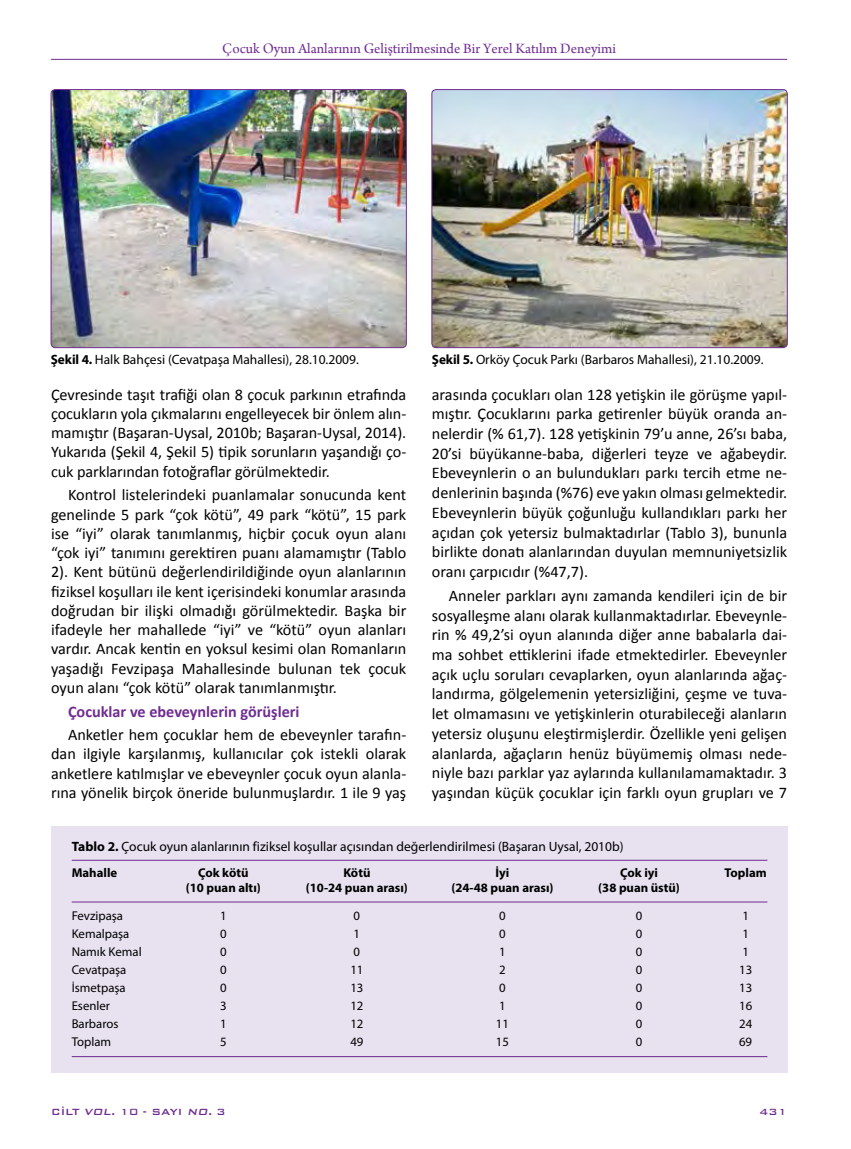
<style>
.page{position:relative;width:851px;height:1149px;background:#fff}
.page>*{position:absolute;margin:0;border:0;box-sizing:border-box;transform-origin:0 0}
.t1{font:16.2px/19.6px "Calibri";color:#000;text-align:justify}
.t2{font:700 16.2px "Calibri";color:#6f2c91}
.t3{font:15px "Arno Pro";color:#6f2c91}
.t4{font:13.5px "Myriad Pro";color:#000}
.t5{font:12.75px "Myriad Pro";color:#000}
.t6{font:700 12.75px "Myriad Pro";color:#000}
.t7{font:500 12px "Bank Gothic BT";color:#6f2c91}
.s1{font-weight:700}
.s2{font-style:italic}
</style>
<div class="page">
<hr style="left:51px;top:59px;width:736px;height:1px;background:#6f2c91">
<div style="left:51px;top:825px;width:736px;height:246px;background:#e8e1f0"></div>
<hr style="left:72px;top:859px;width:695px;height:1px;background:#6f2c91">
<hr style="left:72px;top:901px;width:695px;height:1px;background:#6f2c91">
<hr style="left:72px;top:1055px;width:695px;height:1px;background:#6f2c91">
<img style="left:51px;top:90px;width:355px;height:257px">
<div style="left:51px;top:89px;width:355px;height:259px;border:1px solid #6f2c91;border-radius:4px"></div>
<img style="left:433px;top:90px;width:354px;height:257px">
<div style="left:431px;top:89px;width:356px;height:259px;border:1px solid #6f2c91;border-radius:4px"></div>
<p class="t3" style="left:222px;top:40px;width:395px">Çocuk Oyun Alanlarının Geliştirilmesinde Bir Yerel Katılım Deneyimi</p>
<p class="t4" style="left:51px;top:350px;width:309px"><span class="s1">Şekil 4.</span> Halk Bahçesi (Cevatpaşa Mahallesi), 28.10.2009.</p>
<p class="t4" style="left:432px;top:350px;width:333px"><span class="s1">Şekil 5.</span> Orköy Çocuk Parkı (Barbaros Mahallesi), 21.10.2009.</p>
<p class="t1" style="left:51px;top:384px;width:357px;line-height:19.2px">Çevresinde taşıt trafiği olan 8 çocuk parkının etrafında çocukların yola çıkmalarını engelleyecek bir önlem alın&shy;mamıştır (Başaran-Uysal, 2010b; Başaran-Uysal, 2014).<br>Yukarıda (Şekil 4, Şekil 5) tipik sorunların yaşandığı ço&shy;cuk parklarından fotoğraflar görülmektedir.</p>
<p class="t1" style="left:51px;top:484px;width:357px;line-height:19.2px;text-indent:17px">Kontrol listelerindeki puanlamalar sonucunda kent genelinde 5 park “çok kötü”, 49 park “kötü”, 15 park ise “iyi” olarak tanımlanmış, hiçbir çocuk oyun alanı “çok iyi” tanımını gerektiren puanı alamamıştır (Tablo 2). Kent bütünü değerlendirildiğinde oyun alanlarının fiziksel koşulları ile kent içerisindeki konumlar arasında doğrudan bir ilişki olmadığı görülmektedir. Başka bir ifadeyle her mahallede “iyi” ve “kötü” oyun alanları vardır. Ancak kentin en yoksul kesimi olan Romanların yaşadığı Fevzipaşa Mahallesinde bulunan tek çocuk oyun alanı “çok kötü” olarak tanımlanmıştır.</p>
<p class="t2" style="left:68px;top:701px;width:233px">Çocuklar ve ebeveynlerin görüşleri</p>
<p class="t1" style="left:51px;top:724px;width:357px;line-height:19.2px;text-indent:17px">Anketler hem çocuklar hem de ebeveynler tarafın&shy;dan ilgiyle karşılanmış, kullanıcılar çok istekli olarak anketlere katılmışlar ve ebeveynler çocuk oyun alanla&shy;rına yönelik birçok öneride bulunmuşlardır. 1 ile 9 yaş</p>
<p class="t1" style="left:432px;top:383px;width:357px">arasında çocukları olan 128 yetişkin ile görüşme yapıl&shy;mıştır. Çocuklarını parka getirenler büyük oranda an&shy;nelerdir (% 61,7). 128 yetişkinin 79’u anne, 26’sı baba, 20’si büyükanne-baba, diğerleri teyze ve ağabeydir.<br>Ebeveynlerin o an bulundukları parkı tercih etme ne&shy;denlerinin başında (%76) eve yakın olması gelmektedir.<br>Ebeveynlerin büyük çoğunluğu kullandıkları parkı her açıdan çok yetersiz bulmaktadırlar (Tablo 3), bununla birlikte donatı alanlarından duyulan memnuniyetsizlik oranı çarpıcıdır (%47,7).</p>
<p class="t1" style="left:432px;top:584px;width:357px;text-indent:17px">Anneler parkları aynı zamanda kendileri için de bir sosyalleşme alanı olarak kullanmaktadırlar. Ebeveynle&shy;rin % 49,2’si oyun alanında diğer anne babalarla dai&shy;ma sohbet ettiklerini ifade etmektedirler. Ebeveynler açık uçlu soruları cevaplarken, oyun alanlarında ağaç&shy;landırma, gölgelemenin yetersizliğini, çeşme ve tuva&shy;let olmamasını ve yetişkinlerin oturabileceği alanların yetersiz oluşunu eleştirmişlerdir. Özellikle yeni gelişen alanlarda, ağaçların henüz büyümemiş olması nede&shy;niyle bazı parklar yaz aylarında kullanılamamaktadır. 3 yaşından küçük çocuklar için farklı oyun grupları ve 7</p>
<p class="t4" style="left:72px;top:837px;width:553px"><span class="s1">Tablo 2.</span> Çocuk oyun alanlarının fiziksel koşullar açısından değerlendirilmesi (Başaran Uysal, 2010b)</p>
<p class="t6" style="left:72px;top:863px;width:47px">Mahalle</p>
<p class="t6" style="left:198px;top:863px;width:52px">Çok kötü</p>
<p class="t6" style="left:343px;top:863px;width:29px">Kötü</p>
<p class="t6" style="left:495px;top:863px;width:15px">İyi</p>
<p class="t6" style="left:620px;top:863px;width:39px">Çok iyi</p>
<p class="t6" style="left:724px;top:863px;width:44px">Toplam</p>
<p class="t6" style="left:186px;top:878px;width:76px">(10 puan altı)</p>
<p class="t6" style="left:306px;top:878px;width:104px">(10-24 puan arası)</p>
<p class="t6" style="left:451px;top:878px;width:104px">(24-48 puan arası)</p>
<p class="t6" style="left:598px;top:878px;width:83px">(38 puan üstü)</p>
<p class="t5" style="left:72px;top:907px;width:53px">Fevzipaşa</p>
<p class="t5" style="left:220px;top:907px;width:8px">1</p>
<p class="t5" style="left:353px;top:907px;width:8px">0</p>
<p class="t5" style="left:499px;top:907px;width:8px">0</p>
<p class="t5" style="left:635px;top:907px;width:8px">0</p>
<p class="t5" style="left:742px;top:907px;width:8px">1</p>
<p class="t5" style="left:72px;top:925px;width:59px">Kemalpaşa</p>
<p class="t5" style="left:220px;top:925px;width:8px">0</p>
<p class="t5" style="left:353px;top:925px;width:8px">1</p>
<p class="t5" style="left:499px;top:925px;width:8px">0</p>
<p class="t5" style="left:635px;top:925px;width:8px">0</p>
<p class="t5" style="left:742px;top:925px;width:8px">1</p>
<p class="t5" style="left:72px;top:943px;width:71px">Namık Kemal</p>
<p class="t5" style="left:220px;top:943px;width:8px">0</p>
<p class="t5" style="left:353px;top:943px;width:8px">0</p>
<p class="t5" style="left:499px;top:943px;width:8px">1</p>
<p class="t5" style="left:635px;top:943px;width:8px">0</p>
<p class="t5" style="left:742px;top:943px;width:8px">1</p>
<p class="t5" style="left:72px;top:961px;width:56px">Cevatpaşa</p>
<p class="t5" style="left:220px;top:961px;width:8px">0</p>
<p class="t5" style="left:350px;top:961px;width:15px">11</p>
<p class="t5" style="left:499px;top:961px;width:8px">2</p>
<p class="t5" style="left:635px;top:961px;width:8px">0</p>
<p class="t5" style="left:739px;top:961px;width:15px">13</p>
<p class="t5" style="left:72px;top:979px;width:55px">İsmetpaşa</p>
<p class="t5" style="left:220px;top:979px;width:8px">0</p>
<p class="t5" style="left:350px;top:979px;width:15px">13</p>
<p class="t5" style="left:499px;top:979px;width:8px">0</p>
<p class="t5" style="left:635px;top:979px;width:8px">0</p>
<p class="t5" style="left:739px;top:979px;width:15px">13</p>
<p class="t5" style="left:72px;top:997px;width:40px">Esenler</p>
<p class="t5" style="left:220px;top:997px;width:8px">3</p>
<p class="t5" style="left:350px;top:997px;width:15px">12</p>
<p class="t5" style="left:499px;top:997px;width:8px">1</p>
<p class="t5" style="left:635px;top:997px;width:8px">0</p>
<p class="t5" style="left:739px;top:997px;width:15px">16</p>
<p class="t5" style="left:72px;top:1015px;width:48px">Barbaros</p>
<p class="t5" style="left:220px;top:1015px;width:8px">1</p>
<p class="t5" style="left:350px;top:1015px;width:15px">12</p>
<p class="t5" style="left:496px;top:1015px;width:15px">11</p>
<p class="t5" style="left:635px;top:1015px;width:8px">0</p>
<p class="t5" style="left:739px;top:1015px;width:15px">24</p>
<p class="t5" style="left:72px;top:1033px;width:41px">Toplam</p>
<p class="t5" style="left:220px;top:1033px;width:8px">5</p>
<p class="t5" style="left:350px;top:1033px;width:15px">49</p>
<p class="t5" style="left:496px;top:1033px;width:15px">15</p>
<p class="t5" style="left:635px;top:1033px;width:8px">0</p>
<p class="t5" style="left:739px;top:1033px;width:15px">69</p>
<p class="t7" style="left:51px;top:1104px;width:176px">CİLT <span class="s2">VOL.</span> 10 - SAYI <span class="s2">NO.</span> 3</p>
<p class="t7" style="left:759px;top:1104px;width:29px">431</p>
</div>
